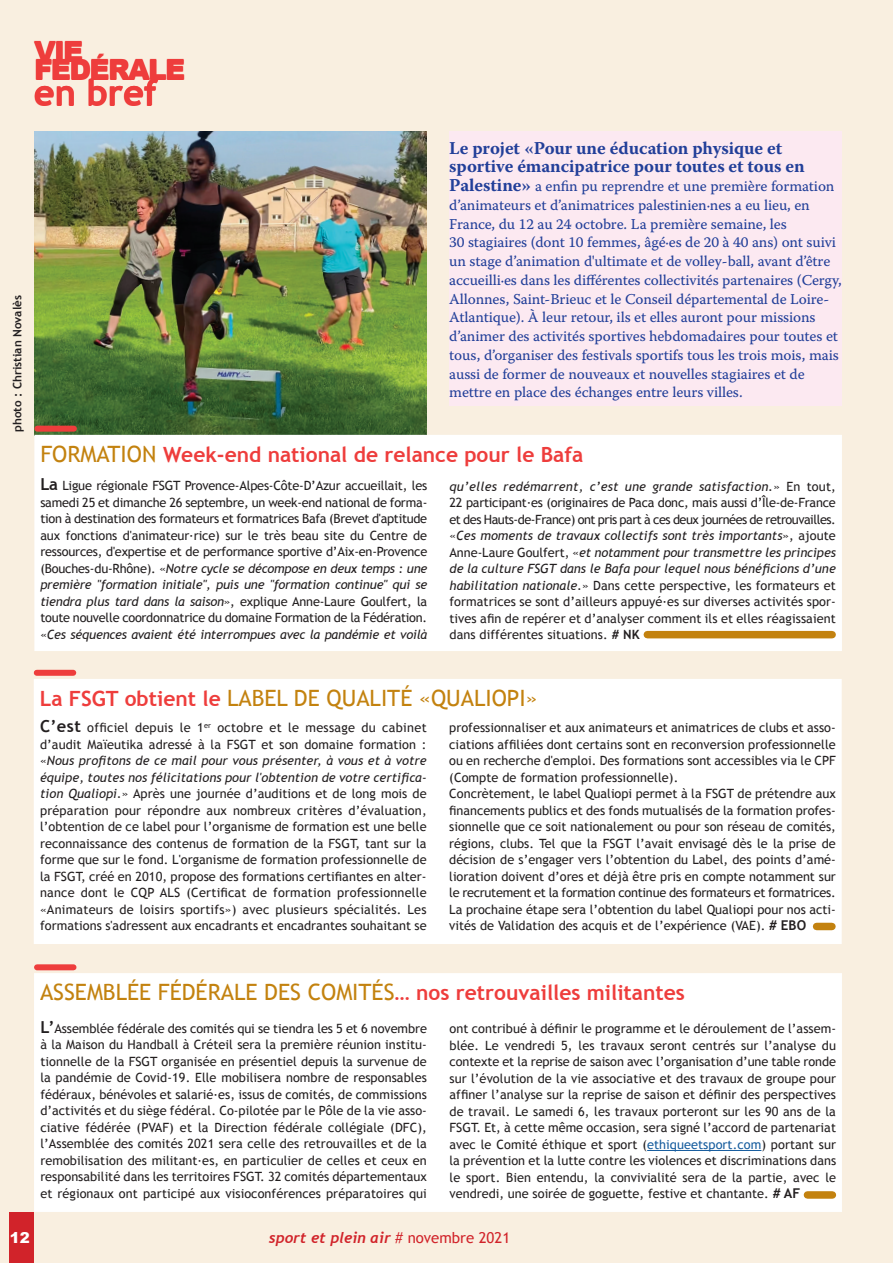
<style>
.page{position:relative;width:893px;height:1263px;background:#f9efe0}
.page>*{position:absolute;margin:0;border:0;box-sizing:border-box;transform-origin:0 0}
.t1{font:700 36px "Trebuchet MS";color:#ee3d3c}
.t2{font:900 27.9px "Arial";letter-spacing:-.06em;color:#ee3d3c}
.t3{font:22.5px "Trebuchet MS";color:#c3820f}
.t4{font:700 21px "Trebuchet MS";color:#ee3d3c}
.t5{font:700 18px/18.8px "Warnock Pro";letter-spacing:-.005em;color:#223f99}
.t6{font:15px/18.8px "Warnock Pro Capt";letter-spacing:-.01em;color:#223f99}
.t7{font:italic 700 15px "Trebuchet";color:#d1232a}
.t8{font:900 15px "Arial";color:#fff}
.t9{font:12.75px/16.5px "Trebuchet MS";color:#231f20;text-align:justify}
.t10{font:700 11.7px "Trebuchet MS";color:#231f20}
.s1{font-family:"Warnock Pro";font-weight:700;font-size:18px}
.s2{font-weight:400;font-size:22.5px;color:#c3820f}
.s3{font-weight:700;font-size:16.5px}
.s4{font-style:italic}
.s5{font-weight:700}
.s6{font-weight:700;font-size:21px;color:#ee3d3c}
.s7{font-weight:700;font-size:13.5px}
.s8{color:#175d9e}
.s9{font-family:"Trebuchet MS";font-weight:400;font-style:normal}
</style>
<div class="page">
<div style="left:10px;top:1212px;width:24px;height:51px;background:#d1232a"></div>
<img style="left:34px;top:132px;width:392px;height:300px">
<div style="left:37px;top:964px;width:37px;height:6px;background:#ee3d3c"></div>
<div style="left:37px;top:976px;width:802px;height:233px;background:#fff"></div>
<div style="left:34px;top:973px;width:808px;height:239px;border:6px solid #fff"></div>
<hr style="left:647px;top:1150px;width:114px;height:1px;background:#175d9e">
<div style="left:807px;top:1191px;width:25px;height:8px;background:#c3820f"></div>
<div style="left:449px;top:132px;width:393px;height:274px;background:#fce9f1"></div>
<div style="left:37px;top:682px;width:802px;height:259px;background:#fff"></div>
<div style="left:34px;top:679px;width:808px;height:265px;border:6px solid #fff"></div>
<div style="left:817px;top:923px;width:15px;height:7px;background:#c3820f"></div>
<div style="left:37px;top:670px;width:36px;height:6px;background:#ee3d3c"></div>
<div style="left:34px;top:432px;width:808px;height:219px;background:#fff"></div>
<div style="left:37px;top:426px;width:37px;height:6px;background:#ee3d3c"></div>
<div style="left:647px;top:631px;width:185px;height:7px;background:#c3820f"></div>
<h2 class="t2" style="left:34px;top:31px;width:51px">VIE</h2>
<h2 class="t2" style="left:34px;top:49px;width:153px">FEDÉRALE</h2>
<h1 class="t1" style="left:34px;top:70px;width:125px">en bref</h1>
<p class="t10" style="left:10px;top:432px;width:138px;rotate:-90deg">photo : Christian Novalès</p>
<h3 class="t5" style="left:449px;top:138px;width:357px">Le projet «Pour une éducation physique et sportive émancipatrice pour toutes et tous en</h3>
<p class="t6" style="left:449px;top:176px;width:394px"><span class="s1">Palestine»</span> a enfin pu reprendre et une première formation d’animateurs et d’animatrices palestinien·nes a eu lieu, en France, du 12 au 24 octobre. La première semaine, les<br>30 stagiaires (dont 10 femmes, âgé·es de 20 à 40 ans) ont suivi un stage d’animation d'ultimate et de volley-ball, avant d’être accueilli·es dans les différentes collectivités partenaires (Cergy, Allonnes, Saint-Brieuc et le Conseil départemental de Loire-Atlantique). À leur retour, ils et elles auront pour missions d’animer des activités sportives hebdomadaires pour toutes et tous, d’organiser des festivals sportifs tous les trois mois, mais aussi de former de nouveaux et nouvelles stagiaires et de mettre en place des échanges entre leurs villes.</p>
<h3 class="t4" style="left:40px;top:441px;width:545px"><span class="s2">FORMATION</span> Week-end national de relance pour le Bafa</h3>
<p class="t9" style="left:40px;top:478px;width:388px"><span class="s3">La</span> Ligue régionale FSGT Provence-Alpes-Côte-D’Azur accueillait, les samedi 25 et dimanche 26 septembre, un week-end national de forma&shy;tion à destination des formateurs et formatrices Bafa (Brevet d'aptitude aux fonctions d'animateur·rice) sur le très beau site du Centre de ressources, d'expertise et de performance sportive d’Aix-en-Provence (Bouches-du-Rhône). «<span class="s4">Notre cycle se décompose en deux temps : une première "formation initiale", puis une "formation continue" qui se tiendra plus tard dans la saison</span>», explique Anne-Laure Goulfert, la toute nouvelle coordonnatrice du domaine Formation de la Fédération. «<span class="s4">Ces séquences avaient été interrompues avec la pandémie et voilà</span></p>
<p class="t9" style="left:449px;top:478px;width:388px"><span class="s4">qu’elles redémarrent, c’est une grande satisfaction.</span>» En tout, 22 participant·es (originaires de Paca donc, mais aussi d’Île-de-France et des Hauts-de-France) ont pris part à ces deux journées de retrouvailles. «<span class="s4">Ces moments de travaux collectifs sont très importants</span>», ajoute Anne-Laure Goulfert, «<span class="s4">et notamment pour transmettre les principes de la culture FSGT dans le Bafa pour lequel nous bénéficions d’une habilitation nationale.</span>» Dans cette perspective, les formateurs et formatrices se sont d’ailleurs appuyé·es sur diverses activités spor&shy;tives afin de repérer et d’analyser comment ils et elles réagissaient dans différentes situations. <span class="s5"># NK</span></p>
<h3 class="t3" style="left:40px;top:684px;width:499px"><span class="s6">La FSGT obtient le</span> LABEL DE QUALITÉ «QUALIOPI»</h3>
<p class="t9" style="left:40px;top:720px;width:388px"><span class="s3">C’est</span> officiel depuis le 1<sup>er</sup> octobre et le message du cabinet d’audit Maïeutika adressé à la FSGT et son domaine formation : «<span class="s4">Nous profitons de ce mail pour vous présenter, à vous et à votre équipe, toutes nos félicitations pour l'obtention de votre certifica&shy;tion Qualiopi.</span>» Après une journée d’auditions et de long mois de préparation pour répondre aux nombreux critères d’évaluation, l’obtention de ce label pour l’organisme de formation est une belle reconnaissance des contenus de formation de la FSGT, tant sur la forme que sur le fond. L'organisme de formation professionnelle de la FSGT, créé en 2010, propose des formations certifiantes en alter&shy;nance dont le CQP ALS (Certificat de formation professionnelle «Animateurs de loisirs sportifs») avec plusieurs spécialités. Les formations s'adressent aux encadrants et encadrantes souhaitant se</p>
<p class="t9" style="left:449px;top:720px;width:388px;text-align:left">professionnaliser et aux animateurs et animatrices de clubs et asso&shy;ciations affiliées dont certains sont en reconversion professionnelle ou en recherche d'emploi. Des formations sont accessibles via le CPF (Compte de formation professionnelle).<br>Concrètement, le label Qualiopi permet à la FSGT de prétendre aux financements publics et des fonds mutualisés de la formation profes&shy;sionnelle que ce soit nationalement ou pour son réseau de comités, régions, clubs. Tel que la FSGT l’avait envisagé dès le la prise de décision de s’engager vers l’obtention du Label, des points d’amé&shy;lioration doivent d’ores et déjà être pris en compte notamment sur le recrutement et la formation continue des formateurs et formatrices.<br>La prochaine étape sera l’obtention du label Qualiopi pour nos acti&shy;vités de Validation des acquis et de l’expérience (VAE). <span class="s7"># EBO</span></p>
<h3 class="t3" style="left:40px;top:979px;width:646px">ASSEMBLÉE FÉDÉRALE DES COMITÉS<span class="s6">… nos retrouvailles militantes</span></h3>
<p class="t9" style="left:40px;top:1020px;width:388px"><span class="s3">L’</span>Assemblée fédérale des comités qui se tiendra les 5 et 6 novembre à la Maison du Handball à Créteil sera la première réunion institu&shy;tionnelle de la FSGT organisée en présentiel depuis la survenue de la pandémie de Covid-19. Elle mobilisera nombre de responsables fédéraux, bénévoles et salarié·es, issus de comités, de commissions d’activités et du siège fédéral. Co-pilotée par le Pôle de la vie asso&shy;ciative fédérée (PVAF) et la Direction fédérale collégiale (DFC), l’Assemblée des comités 2021 sera celle des retrouvailles et de la remobilisation des militant·es, en particulier de celles et ceux en responsabilité dans les territoires FSGT. 32 comités départementaux et régionaux ont participé aux visioconférences préparatoires qui</p>
<p class="t9" style="left:449px;top:1021px;width:388px">ont contribué à définir le programme et le déroulement de l’assem&shy;blée. Le vendredi 5, les travaux seront centrés sur l’analyse du contexte et la reprise de saison avec l’organisation d’une table ronde sur l’évolution de la vie associative et des travaux de groupe pour affiner l’analyse sur la reprise de saison et définir des perspectives de travail. Le samedi 6, les travaux porteront sur les 90 ans de la FSGT. Et, à cette même occasion, sera signé l’accord de partenariat avec le Comité éthique et sport (<span class="s8">ethiqueetsport.com</span>) portant sur la prévention et la lutte contre les violences et discriminations dans le sport. Bien entendu, la convivialité sera de la partie, avec le vendredi, une soirée de goguette, festive et chantante. <span class="s7"># AF</span></p>
<p class="t8" style="left:10px;top:1227px;width:22px">12</p>
<p class="t7" style="left:269px;top:1228px;width:243px">sport et plein air <span class="s9"># novembre 2021</span></p>
</div>
